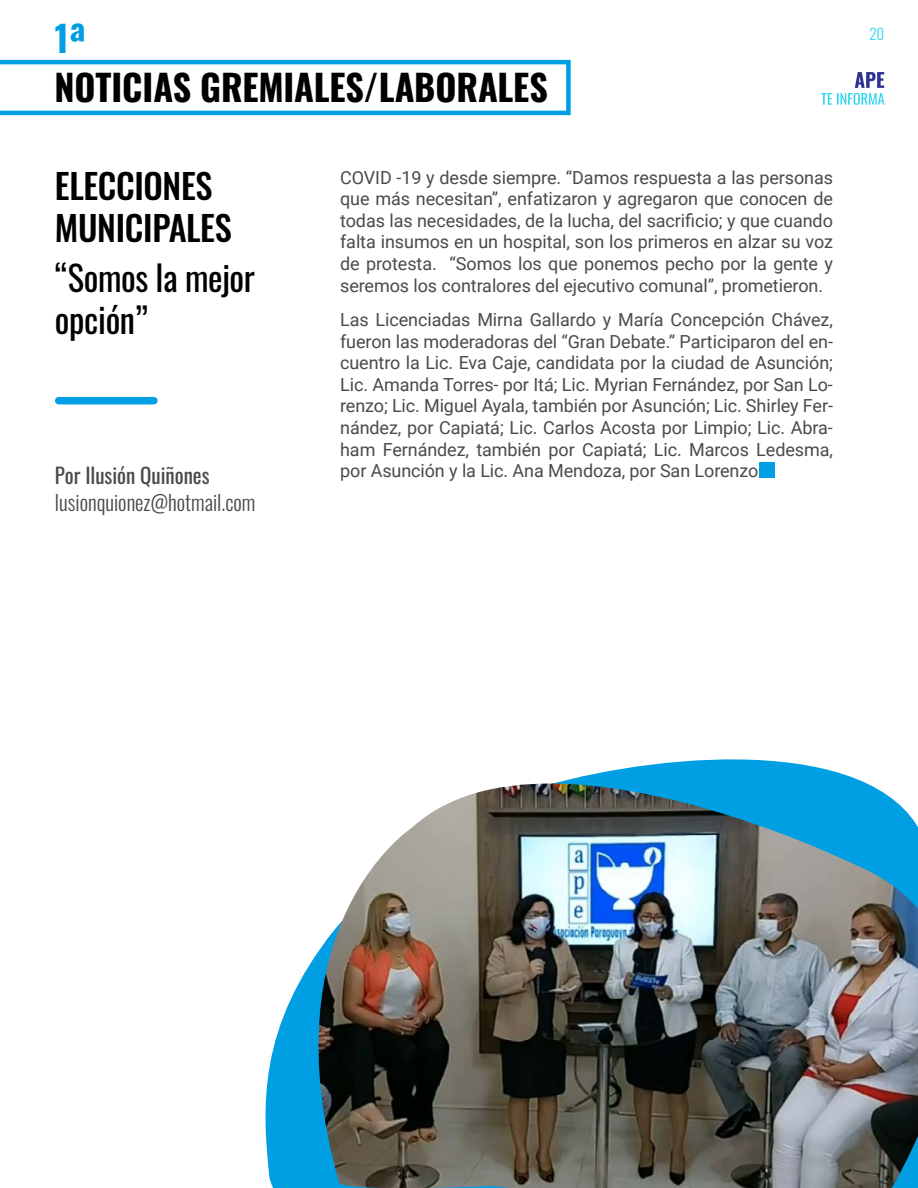
<style>
.page{position:relative;width:918px;height:1188px;background:#fff}
.page>*{position:absolute;margin:0;border:0;box-sizing:border-box;transform-origin:0 0}
.t1{font:700 36px "Oswald";color:#000}
.t2{font:700 36px "Oswald";color:#009fe3}
.t3{font:500 34.5px/42px "Oswald";letter-spacing:-.01em;color:#000}
.t4{font:34.5px/42px "Oswald Regular 400";letter-spacing:-.01em;color:#000}
.t5{font:300 21px "Oswald";color:#4a4a49}
.t6{font:21px "Oswald Regular 400";color:#4a4a49}
.t7{font:18px/21.6px "Roboto";letter-spacing:-.005em;color:#4a4a49;text-align:justify}
.t8{font:300 15px "Oswald";color:#2dd6f0}
</style>
<div class="page">
<svg style="left:821px;top:72px;width:63px;height:33px"></svg>
<svg style="left:0;top:60px;width:571px;height:55px"></svg>
<div style="left:59px;top:397px;width:95px;height:7px;background:#009fe3"></div>
<svg style="left:265px;top:759px;width:603px;height:429px"></svg>
<img style="left:317px;top:784px;width:601px;height:404px">
<div style="left:760px;top:463px;width:15px;height:15px;background:#009fe3"></div>
<h1 class="t2" style="left:55px;top:6px;width:33px">1ª</h1>
<h1 class="t1" style="left:54px;top:55px;width:495px">NOTICIAS GREMIALES/LABORALES</h1>
<h2 class="t3" style="left:55px;top:162px;width:178px">ELECCIONES<br>MUNICIPALES</h2>
<h2 class="t4" style="left:55px;top:254px;width:202px">“Somos la mejor opción”</h2>
<p class="t6" style="left:55px;top:457px;width:156px">Por Ilusión Quiñones</p>
<p class="t5" style="left:55px;top:484px;width:202px">lusionquionez@hotmail.com</p>
<p class="t7" style="left:340px;top:166px;width:494px">COVID -19 y desde siempre. “Damos respuesta a las personas que más necesitan”, enfatizaron y agregaron que conocen de todas las necesidades, de la lucha, del sacrificio; y que cuando falta insumos en un hospital, son los primeros en alzar su voz de protesta. “Somos los que ponemos pecho por la gente y seremos los contralores del ejecutivo comunal”, prometieron.</p>
<p class="t7" style="left:340px;top:308px;width:494px">Las Licenciadas Mirna Gallardo y María Concepción Chávez, fueron las moderadoras del “Gran Debate.” Participaron del en&shy;cuentro la Lic. Eva Caje, candidata por la ciudad de Asunción; Lic. Amanda Torres- por Itá; Lic. Myrian Fernández, por San Lo&shy;renzo; Lic. Miguel Ayala, también por Asunción; Lic. Shirley Fer&shy;nández, por Capiatá; Lic. Carlos Acosta por Limpio; Lic. Abra&shy;ham Fernández, también por Capiatá; Lic. Marcos Ledesma, por Asunción y la Lic. Ana Mendoza, por San Lorenzo.</p>
<p class="t8" style="left:869px;top:21px;width:17px">20</p>
</div>
